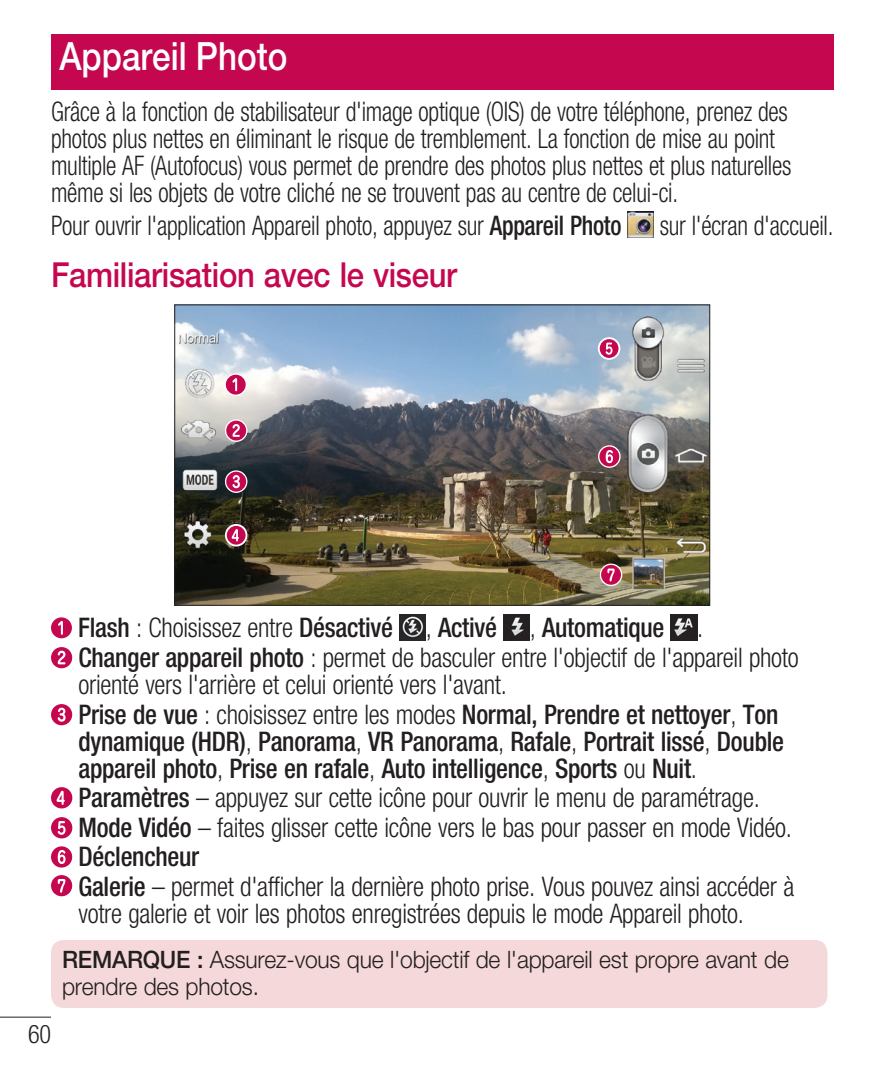
<style>
.page{position:relative;width:893px;height:1072px;background:#fff}
.page>*{position:absolute;margin:0;border:0;box-sizing:border-box;transform-origin:0 0}
.t1{font:500 39px "Helvetica Neue LT Pro";color:#fff;scale:.85 1}
.t2{font:500 34.5px "Helvetica Neue LT Pro";letter-spacing:-.01em;color:#c50750;scale:.9 1}
.t3{font:300 condensed 27px/29.7px "Helvetica Neue LT Pro";letter-spacing:-.01em;color:#231f20;scale:.95 1}
.t4{font:300 condensed 27px/27px "Helvetica Neue LT Pro";letter-spacing:-.01em;color:#231f20;scale:.89 1}
.t5{font:500 condensed 27px/27px "Helvetica Neue LT Pro";letter-spacing:-.01em;color:#231f20;scale:.95 1}
.t6{font:300 condensed 25.5px "Helvetica Neue LT Pro";color:#231f20;scale:.95 1}
.t7{font:300 24px/27px "Helvetica Neue LT Pro";letter-spacing:-.01em;color:#231f20;scale:.95 1}
.s1{font-weight:500}
.s2{font-weight:300}
</style>
<div class="page">
<hr style="left:0;top:1016px;width:51px;height:1px;background:#231f20">
<div style="left:51px;top:34px;width:782px;height:55px;background:#c50750"></div>
<img style="left:627px;top:212px;width:27px;height:25px">
<img style="left:176px;top:306px;width:532px;height:297px">
<div style="left:174px;top:304px;width:536px;height:301px;border:1px solid #231f20"></div>
<svg style="left:225px;top:419px;width:22px;height:23px"></svg>
<svg style="left:226px;top:420px;width:20px;height:20px"></svg>
<svg style="left:225px;top:470px;width:22px;height:23px"></svg>
<svg style="left:226px;top:471px;width:20px;height:20px"></svg>
<svg style="left:225px;top:524px;width:22px;height:22px"></svg>
<svg style="left:227px;top:526px;width:19px;height:18px"></svg>
<svg style="left:600px;top:563px;width:22px;height:23px"></svg>
<svg style="left:601px;top:565px;width:20px;height:20px"></svg>
<svg style="left:598px;top:445px;width:23px;height:23px"></svg>
<svg style="left:599px;top:446px;width:20px;height:20px"></svg>
<svg style="left:224px;top:373px;width:23px;height:23px"></svg>
<svg style="left:226px;top:375px;width:20px;height:19px"></svg>
<svg style="left:598px;top:337px;width:22px;height:23px"></svg>
<svg style="left:600px;top:339px;width:18px;height:19px"></svg>
<svg style="left:51px;top:617px;width:21px;height:21px"></svg>
<img style="left:399px;top:614px;width:27px;height:26px">
<img style="left:503px;top:614px;width:27px;height:26px">
<img style="left:671px;top:614px;width:26px;height:26px">
<svg style="left:51px;top:647px;width:21px;height:21px"></svg>
<svg style="left:51px;top:704px;width:21px;height:21px"></svg>
<svg style="left:51px;top:787px;width:21px;height:21px"></svg>
<svg style="left:51px;top:817px;width:21px;height:21px"></svg>
<svg style="left:51px;top:846px;width:21px;height:21px"></svg>
<svg style="left:51px;top:875px;width:21px;height:21px"></svg>
<div style="left:51px;top:939px;width:776px;height:69px;background:#f5d8da;border-radius:13px"></div>
<h1 class="t1" style="left:60px;top:42px;width:270px">Appareil Photo</h1>
<p class="t4" style="left:51px;top:101px;width:833px">Grâce à la fonction de stabilisateur d'image optique (OIS) de votre téléphone, prenez des photos plus nettes en éliminant le risque de tremblement. La fonction de mise au point multiple AF (Autofocus) vous permet de prendre des photos plus nettes et plus naturelles même si les objets de votre cliché ne se trouvent pas au centre de celui-ci.</p>
<p class="t4" style="left:51px;top:215px;width:642px">Pour ouvrir l'application Appareil photo, appuyez sur <span class="s1">Appareil Photo</span></p>
<p class="t4" style="left:660px;top:215px;width:197px">sur l'écran d'accueil.</p>
<p class="t2" style="left:51px;top:263px;width:453px">Familiarisation avec le viseur</p>
<p class="t6" style="left:28px;top:1025px;width:26px">60</p>
<p class="t3" style="left:78px;top:615px;width:760px"><span class="s1">Flash</span> : Choisissez entre <span class="s1">Désactivé</span> , <span class="s1">Activé</span> , <span class="s1">Automatique</span> .<br><span class="s1">Changer appareil photo</span> : permet de basculer entre l'objectif de l'appareil photo</p>
<p class="t3" style="left:78px;top:672px;width:738px">orienté vers l'arrière et celui orienté vers l'avant.<br><span class="s1">Prise de vue</span> : choisissez entre les modes <span class="s1">Normal, Prendre et nettoyer</span>, <span class="s1">Ton</span></p>
<p class="t5" style="left:78px;top:730px;width:744px">dynamique (HDR)<span class="s2">,</span> Panorama<span class="s2">,</span> VR Panorama<span class="s2">,</span> Rafale<span class="s2">,</span> Portrait lissé<span class="s2">,</span> Double appareil photo<span class="s2">,</span> Prise en rafale<span class="s2">,</span> Auto intelligence<span class="s2">,</span> Sports <span class="s2">ou</span> Nuit<span class="s2">.</span></p>
<p class="t3" style="left:78px;top:785px;width:755px"><span class="s1">Paramètres</span> – appuyez sur cette icône pour ouvrir le menu de paramétrage.<br><span class="s1">Mode Vidéo</span> – faites glisser cette icône vers le bas pour passer en mode Vidéo.<br><span class="s1">Déclencheur<br>Galerie</span> – permet d'afficher la dernière photo prise. Vous pouvez ainsi accéder à</p>
<p class="t3" style="left:78px;top:901px;width:702px">votre galerie et voir les photos enregistrées depuis le mode Appareil photo.</p>
<p class="t7" style="left:62px;top:948px;width:766px"><span class="s1">REMARQUE :</span> Assurez-vous que l'objectif de l'appareil est propre avant de prendre des photos.</p>
</div>
